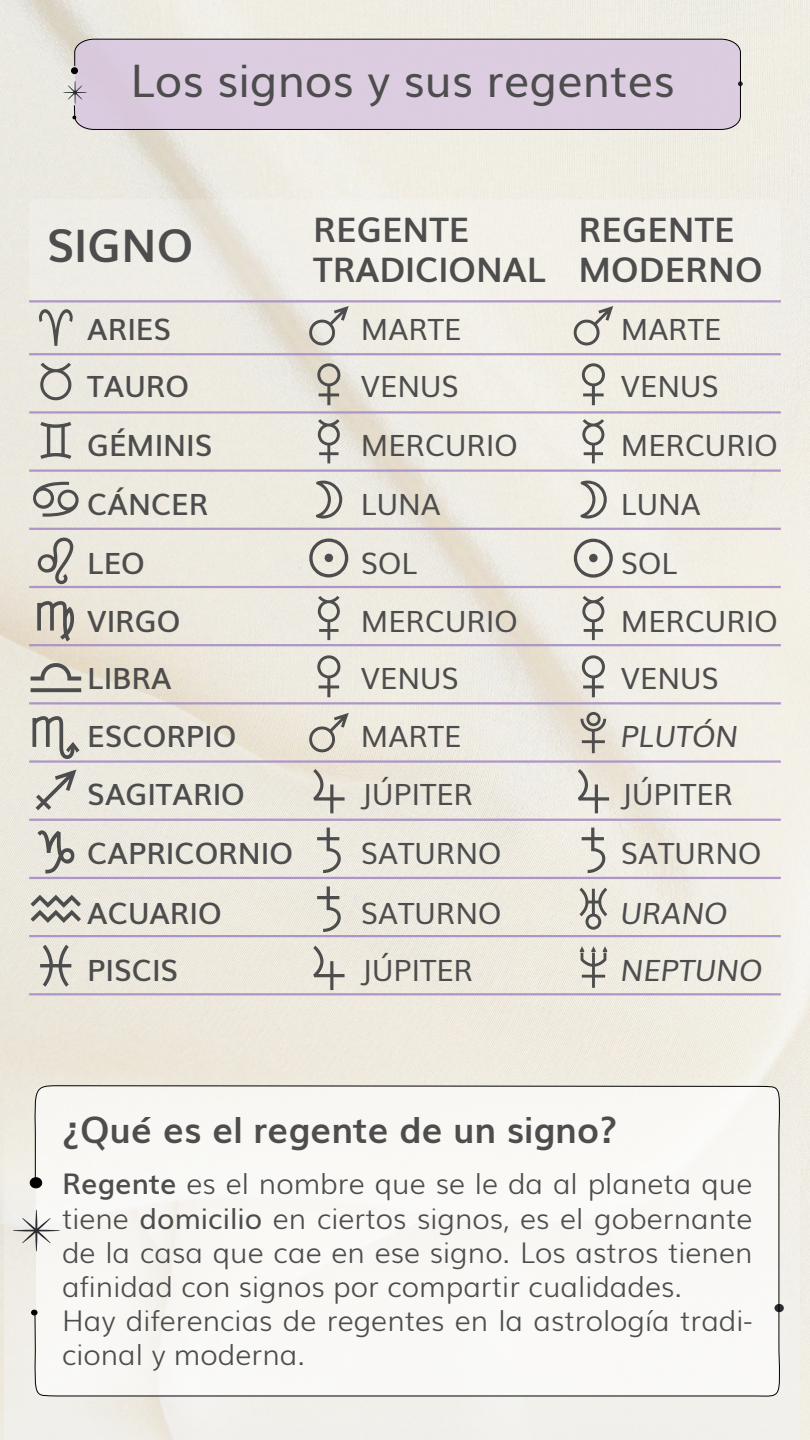
<style>
.page{position:relative;width:810px;height:1440px;background:#fff}
.page>*{position:absolute;margin:0;border:0;box-sizing:border-box;transform-origin:0 0}
.t1{font:44.92px "Muli";color:#4d4d4d}
.t2{font:700 44.85px "Muli";color:#4d4d4d}
.t3{font:700 36.15px "Muli";color:#4d4d4d}
.t4{font:700 33.75px/40.5px "Muli";color:#4d4d4d}
.t5{font:29.25px/57.2px "Muli";color:#4d4d4d}
.t6{font:600 29.25px "Muli";color:#4d4d4d}
.t7{font:italic 29.25px "Muli";color:#4d4d4d}
.t8{font:300 28.5px/34.2px "Muli";color:#4d4d4d}
.s1{font-weight:600}
.s2{font-weight:400}
</style>
<div class="page">
<img style="left:0;top:0;width:810px;height:1440px">
<div style="left:4px;top:1061px;width:795px;height:379px;background:linear-gradient(to right,#eeebe2,#f2f0ea)"></div>
<div style="left:29px;top:199px;width:752px;height:102px;background:#f2efe8;border-radius:7px"></div>
<div style="left:71px;top:67px;width:7px;height:7px;border:1px solid #000;border-radius:50%"></div>
<svg style="left:63px;top:80px;width:11px;height:25px"></svg>
<div style="left:74px;top:38px;width:667px;height:92px;background:#dbcce0"></div>
<div style="left:30px;top:1178px;width:12px;height:10px;background:#000;border-radius:50%"></div>
<div style="left:30px;top:1177px;width:12px;height:11px;border:1px solid #000;border-radius:50%"></div>
<svg style="left:31px;top:1310px;width:3px;height:5px"></svg>
<svg style="left:13px;top:1209px;width:21px;height:43px"></svg>
<div style="left:34px;top:1082px;width:748px;height:319px;background:#f9f8f5"></div>
<hr style="left:29px;top:300px;width:752px;height:2px;background:#ad96c7">
<hr style="left:29px;top:353px;width:752px;height:2px;background:#ad96c7">
<hr style="left:29px;top:411px;width:752px;height:3px;background:#ad96c7">
<hr style="left:29px;top:528px;width:752px;height:2px;background:#ad96c7">
<hr style="left:29px;top:469px;width:752px;height:3px;background:#ad96c7">
<hr style="left:29px;top:586px;width:752px;height:2px;background:#ad96c7">
<hr style="left:29px;top:644px;width:752px;height:2px;background:#ad96c7">
<hr style="left:29px;top:760px;width:752px;height:3px;background:#ad96c7">
<hr style="left:29px;top:702px;width:752px;height:2px;background:#ad96c7">
<hr style="left:29px;top:819px;width:752px;height:2px;background:#ad96c7">
<hr style="left:29px;top:877px;width:752px;height:2px;background:#ad96c7">
<hr style="left:29px;top:993px;width:752px;height:2px;background:#ad96c7">
<hr style="left:29px;top:935px;width:752px;height:2px;background:#ad96c7">
<svg style="left:37px;top:601px;width:37px;height:40px"></svg>
<svg style="left:40px;top:422px;width:31px;height:37px"></svg>
<svg style="left:40px;top:363px;width:31px;height:37px"></svg>
<div style="left:38px;top:538px;width:35px;height:46px;background:#ebe7dc"></div>
<div style="left:33px;top:482px;width:46px;height:35px;background:#ece9e0"></div>
<svg style="left:39px;top:309px;width:34px;height:37px"></svg>
<svg style="left:40px;top:945px;width:31px;height:42px"></svg>
<div style="left:36px;top:770px;width:40px;height:40px;background:#ece8df"></div>
<svg style="left:31px;top:895px;width:50px;height:28px"></svg>
<div style="left:37px;top:830px;width:37px;height:43px;background:#ebe8df"></div>
<svg style="left:31px;top:663px;width:50px;height:29px"></svg>
<svg style="left:318px;top:596px;width:22px;height:44px"></svg>
<svg style="left:318px;top:419px;width:22px;height:44px"></svg>
<svg style="left:317px;top:363px;width:23px;height:42px"></svg>
<svg style="left:309px;top:539px;width:39px;height:38px"></svg>
<svg style="left:316px;top:481px;width:26px;height:37px"></svg>
<svg style="left:309px;top:306px;width:40px;height:39px;background:#eceae2"></svg>
<svg style="left:313px;top:946px;width:32px;height:44px"></svg>
<svg style="left:313px;top:769px;width:32px;height:44px"></svg>
<div style="left:309px;top:713px;width:40px;height:39px;background:#ede8dc"></div>
<svg style="left:317px;top:886px;width:24px;height:46px"></svg>
<svg style="left:317px;top:828px;width:24px;height:45px"></svg>
<svg style="left:317px;top:655px;width:23px;height:42px"></svg>
<div style="left:574px;top:539px;width:39px;height:39px;background:#f1eee6"></div>
<svg style="left:582px;top:596px;width:22px;height:44px"></svg>
<svg style="left:582px;top:419px;width:22px;height:44px"></svg>
<svg style="left:582px;top:363px;width:23px;height:42px"></svg>
<svg style="left:580px;top:481px;width:27px;height:37px"></svg>
<div style="left:574px;top:306px;width:39px;height:39px;background:#f1ede4"></div>
<svg style="left:580px;top:946px;width:27px;height:42px"></svg>
<svg style="left:578px;top:769px;width:31px;height:44px"></svg>
<svg style="left:581px;top:712px;width:25px;height:41px"></svg>
<svg style="left:580px;top:888px;width:27px;height:42px"></svg>
<svg style="left:582px;top:828px;width:23px;height:45px"></svg>
<svg style="left:582px;top:655px;width:23px;height:42px"></svg>
<h1 class="t1" style="left:131px;top:44px;width:546px">Los signos y sus regentes</h1>
<h2 class="t2" style="left:47px;top:210px;width:148px">SIGNO</h2>
<p class="t6" style="left:87px;top:305px;width:85px">ARIES</p>
<p class="t6" style="left:87px;top:363px;width:103px">TAURO</p>
<p class="t6" style="left:87px;top:421px;width:127px">GÉMINIS</p>
<p class="t6" style="left:87px;top:480px;width:123px">CÁNCER</p>
<p class="t6" style="left:87px;top:540px;width:59px">LEO</p>
<p class="t6" style="left:87px;top:597px;width:95px">VIRGO</p>
<p class="t6" style="left:87px;top:655px;width:86px">LIBRA</p>
<p class="t6" style="left:30px;top:712px;width:207px">★ ESCORPIO</p>
<p class="t6" style="left:87px;top:771px;width:159px">SAGITARIO</p>
<p class="t6" style="left:87px;top:830px;width:207px">CAPRICORNIO</p>
<p class="t6" style="left:87px;top:889px;width:136px">ACUARIO</p>
<p class="t6" style="left:87px;top:947px;width:93px">PISCIS</p>
<p class="t4" style="left:313px;top:207px;width:235px">REGENTE<br>TRADICIONAL</p>
<p class="t5" style="left:361px;top:298px;width:102px">MARTE</p>
<p class="t5" style="left:361px;top:356px;width:99px">VENUS</p>
<p class="t5" style="left:361px;top:414px;width:158px">MERCURIO</p>
<p class="t5" style="left:361px;top:473px;width:81px">LUNA</p>
<p class="t5" style="left:361px;top:533px;width:58px">SOL</p>
<p class="t5" style="left:361px;top:590px;width:158px">MERCURIO</p>
<p class="t5" style="left:361px;top:648px;width:99px">VENUS</p>
<p class="t5" style="left:361px;top:705px;width:102px">MARTE</p>
<p class="t5" style="left:361px;top:764px;width:114px">JÚPITER</p>
<p class="t5" style="left:361px;top:823px;width:142px">SATURNO</p>
<p class="t5" style="left:361px;top:882px;width:142px">SATURNO</p>
<p class="t5" style="left:361px;top:940px;width:114px">JÚPITER</p>
<p class="t4" style="left:579px;top:207px;width:186px">REGENTE<br>MODERNO</p>
<p class="t5" style="left:621px;top:298px;width:102px">MARTE</p>
<p class="t5" style="left:621px;top:356px;width:99px">VENUS</p>
<p class="t5" style="left:621px;top:414px;width:158px">MERCURIO</p>
<p class="t5" style="left:621px;top:473px;width:81px">LUNA</p>
<p class="t5" style="left:621px;top:533px;width:158px">SOL<br>MERCURIO</p>
<p class="t5" style="left:621px;top:648px;width:99px">VENUS</p>
<p class="t7" style="left:621px;top:712px;width:119px">PLUTÓN</p>
<p class="t5" style="left:621px;top:764px;width:114px">JÚPITER</p>
<p class="t5" style="left:621px;top:823px;width:142px">SATURNO</p>
<p class="t7" style="left:621px;top:889px;width:108px">URANO</p>
<p class="t7" style="left:621px;top:947px;width:143px">NEPTUNO</p>
<p class="t3" style="left:62px;top:1100px;width:557px">¿Qué es el regente de un signo?</p>
<p class="t8" style="left:62px;top:1165px;width:692px"><span class="s1">Regente</span> es el nombre que se le da al planeta que tiene <span class="s2">domicilio</span> en ciertos signos, es el gobernante de la casa que cae en ese signo. Los astros tienen afinidad con signos por compartir cualidades.<br>Hay diferencias de regentes en la astrología tradi&shy;cional y moderna.</p>
</div>
